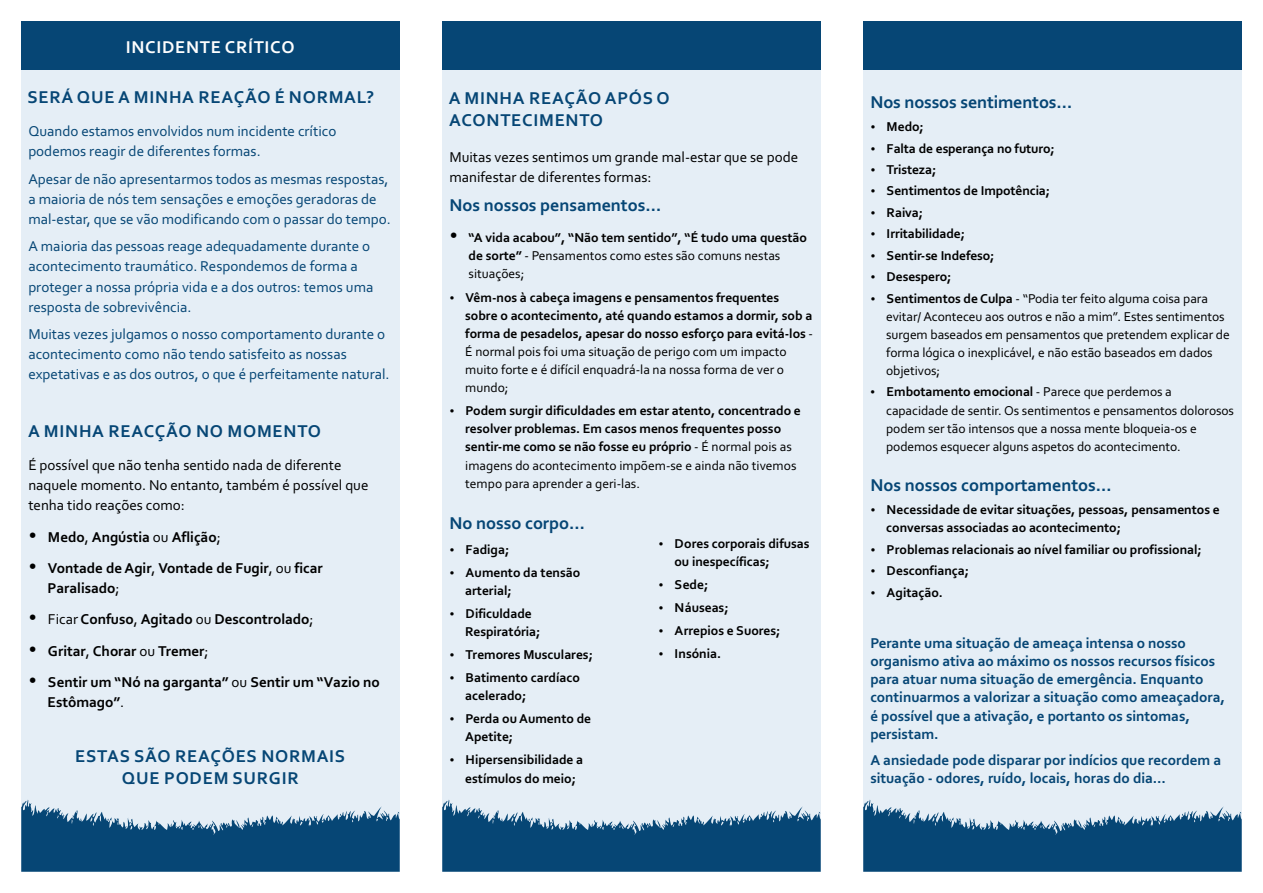
<style>
.page{position:relative;width:1263px;height:893px;background:#fff}
.page>*{position:absolute;margin:0;border:0;box-sizing:border-box;transform-origin:0 0}
.t1{font:700 18px/21.9px "Corbel";letter-spacing:.035em;color:#064675}
.t2{font:700 18px "Corbel";color:#064675}
.t3{font:700 18px "Corbel";letter-spacing:-.005em;color:#064675}
.t4{font:700 18px "Corbel";letter-spacing:.04em;color:#fefefe}
.t5{font:15px/20.1px "Corbel";color:#064675}
.t6{font:700 15px/18.3px "Corbel";color:#064675}
.t7{font:15px/20.1px "Corbel";color:#000}
.t8{font:700 15px/31.3px "Corbel";color:#000}
.t9{font:700 13.5px/18.1px "Corbel";color:#000}
.t10{font:13.5px/18.1px "Corbel";letter-spacing:-.005em;color:#000}
.s1{font-weight:400}
.s2{font-weight:700}
</style>
<div class="page">
<div style="left:442px;top:21px;width:379px;height:851px;background:#e5eef6"></div>
<div style="left:863px;top:21px;width:379px;height:851px;background:#e5eef6"></div>
<div style="left:21px;top:21px;width:379px;height:851px;background:#e5eef6"></div>
<div style="left:21px;top:21px;width:379px;height:49px;background:#064675"></div>
<svg style="left:863px;top:800px;width:379px;height:72px"></svg>
<svg style="left:442px;top:800px;width:379px;height:72px"></svg>
<svg style="left:21px;top:800px;width:379px;height:72px"></svg>
<div style="left:442px;top:21px;width:379px;height:49px;background:#064675"></div>
<div style="left:863px;top:21px;width:379px;height:49px;background:#064675"></div>
<h1 class="t4" style="left:126px;top:39px;width:171px">INCIDENTE CRÍTICO</h1>
<h1 class="t1" style="left:27px;top:88px;width:348px">SERÁ QUE A MINHA REAÇÃO É NORMAL?</h1>
<p class="t5" style="left:28px;top:122px;width:310px">Quando estamos envolvidos num incidente crítico podemos reagir de diferentes formas.</p>
<p class="t5" style="left:28px;top:170px;width:364px">Apesar de não apresentarmos todos as mesmas respostas, a maioria de nós tem sensações e emoções geradoras de mal-estar, que se vão modificando com o passar do tempo.</p>
<p class="t5" style="left:28px;top:238px;width:347px">A maioria das pessoas reage adequadamente durante o acontecimento traumático. Respondemos de forma a proteger a nossa própria vida e a dos outros: temos uma resposta de sobrevivência.</p>
<p class="t5" style="left:28px;top:325px;width:363px">Muitas vezes julgamos o nosso comportamento durante o acontecimento como não tendo satisfeito as nossas expetativas e as dos outros, o que é perfeitamente natural.</p>
<h1 class="t1" style="left:28px;top:422px;width:294px">A MINHA REACÇÃO NO MOMENTO</h1>
<p class="t7" style="left:28px;top:456px;width:342px">É possível que não tenha sentido nada de diferente naquele momento. No entanto, também é possível que tenha tido reações como:</p>
<p class="t8" style="left:48px;top:522px;width:276px">Medo<span class="s1">,</span> Angústia <span class="s1">ou</span> Aflição<span class="s1">;<br></span>Vontade de Agir<span class="s1">,</span> Vontade de Fugir<span class="s1">, ou</span> ficar</p>
<p class="t8" style="left:48px;top:574px;width:334px">Paralisado<span class="s1">;<br>Ficar</span> Confuso<span class="s1">,</span> Agitado <span class="s1">ou</span> Descontrolado<span class="s1">;<br></span>Gritar<span class="s1">,</span> Chorar <span class="s1">ou</span> Tremer<span class="s1">;<br></span>Sentir um “Nó na garganta” <span class="s1">ou</span> Sentir um “Vazio no</p>
<p class="t8" style="left:48px;top:688px;width:78px">Estômago”<span class="s1">.</span></p>
<h1 class="t1" style="left:75px;top:747px;width:272px;text-align:center">ESTAS SÃO REAÇÕES NORMAIS<br>QUE PODEM SURGIR</h1>
<h1 class="t1" style="left:449px;top:89px;width:223px">A MINHA REAÇÃO APÓS O<br>ACONTECIMENTO</h1>
<p class="t7" style="left:449px;top:148px;width:350px">Muitas vezes sentimos um grande mal-estar que se pode manifestar de diferentes formas:</p>
<h1 class="t2" style="left:449px;top:198px;width:213px">Nos nossos pensamentos…</h1>
<p class="t9" style="left:469px;top:229px;width:340px">“A vida acabou”, “Não tem sentido”, “É tudo uma questão de sorte” <span class="s1">- Pensamentos como estes são comuns nestas situações;</span></p>
<p class="t9" style="left:465px;top:289px;width:349px">Vêm-nos à cabeça imagens e pensamentos frequentes sobre o acontecimento, até quando estamos a dormir, sob a forma de pesadelos, apesar do nosso esforço para evitá-los <span class="s1">- É normal pois foi uma situação de perigo com um impacto muito forte e é difícil enquadrá-la na nossa forma de ver o mundo;</span></p>
<p class="t9" style="left:465px;top:403px;width:337px">Podem surgir dificuldades em estar atento, concentrado e resolver problemas. Em casos menos frequentes posso sentir-me como se não fosse eu próprio <span class="s1">- É normal pois as imagens do acontecimento impõem-se e ainda não tivemos tempo para aprender a geri-las.</span></p>
<h1 class="t2" style="left:449px;top:515px;width:137px">No nosso corpo…</h1>
<p class="t9" style="left:465px;top:539px;width:116px;line-height:23.1px">Fadiga;<br>Aumento da tensão</p>
<p class="t9" style="left:465px;top:580px;width:68px;line-height:23.1px">arterial;<br>Dificuldade</p>
<p class="t9" style="left:465px;top:621px;width:129px;line-height:23.1px">Respiratória;<br>Tremores Musculares;<br>Batimento cardíaco</p>
<p class="t9" style="left:465px;top:685px;width:127px;line-height:23.1px">acelerado;<br>Perda ou Aumento de</p>
<p class="t9" style="left:465px;top:726px;width:119px;line-height:23.1px">Apetite;<br>Hipersensibilidade a</p>
<p class="t9" style="left:465px;top:770px;width:112px">estímulos do meio;</p>
<p class="t9" style="left:674px;top:535px;width:137px">Dores corporais difusas ou inespecíficas;</p>
<p class="t9" style="left:675px;top:574px;width:107px;line-height:23.1px">Sede;<br>Náuseas;<br>Arrepios e Suores;<br>Insónia.</p>
<h1 class="t3" style="left:870px;top:95px;width:203px">Nos nossos sentimentos…</h1>
<p class="t9" style="left:886px;top:117px;width:323px;line-height:21.5px">Medo;<br>Falta de esperança no futuro;<br>Tristeza;<br>Sentimentos de Impotência;<br>Raiva;<br>Irritabilidade;<br>Sentir-se Indefeso;<br>Desespero;<br>Sentimentos de Culpa <span class="s1">- “Podia ter feito alguma coisa para</span></p>
<p class="t10" style="left:886px;top:308px;width:345px">evitar/ Aconteceu aos outros e não a mim”. Estes sentimentos surgem baseados em pensamentos que pretendem explicar de forma lógica o inexplicável, e não estão baseados em dados objetivos;</p>
<p class="t10" style="left:886px;top:384px;width:349px"><span class="s2">Embotamento emocional</span> - Parece que perdemos a capacidade de sentir. Os sentimentos e pensamentos dolorosos podem ser tão intensos que a nossa mente bloqueia-os e podemos esquecer alguns aspetos do acontecimento.</p>
<h1 class="t2" style="left:870px;top:478px;width:243px">Nos nossos comportamentos…</h1>
<p class="t9" style="left:886px;top:502px;width:335px">Necessidade de evitar situações, pessoas, pensamentos e conversas associadas ao acontecimento;</p>
<p class="t9" style="left:886px;top:540px;width:317px;line-height:21.5px">Problemas relacionais ao nível familiar ou profissional;<br>Desconfiança;<br>Agitação.</p>
<p class="t6" style="left:870px;top:635px;width:356px">Perante uma situação de ameaça intensa o nosso organismo ativa ao máximo os nossos recursos físicos para atuar numa situação de emergência. Enquanto continuarmos a valorizar a situação como ameaçadora, é possível que a ativação, e portanto os sintomas, persistam.</p>
<p class="t6" style="left:870px;top:752px;width:352px">A ansiedade pode disparar por indícios que recordem a situação - odores, ruído, locais, horas do dia...</p>
</div>
